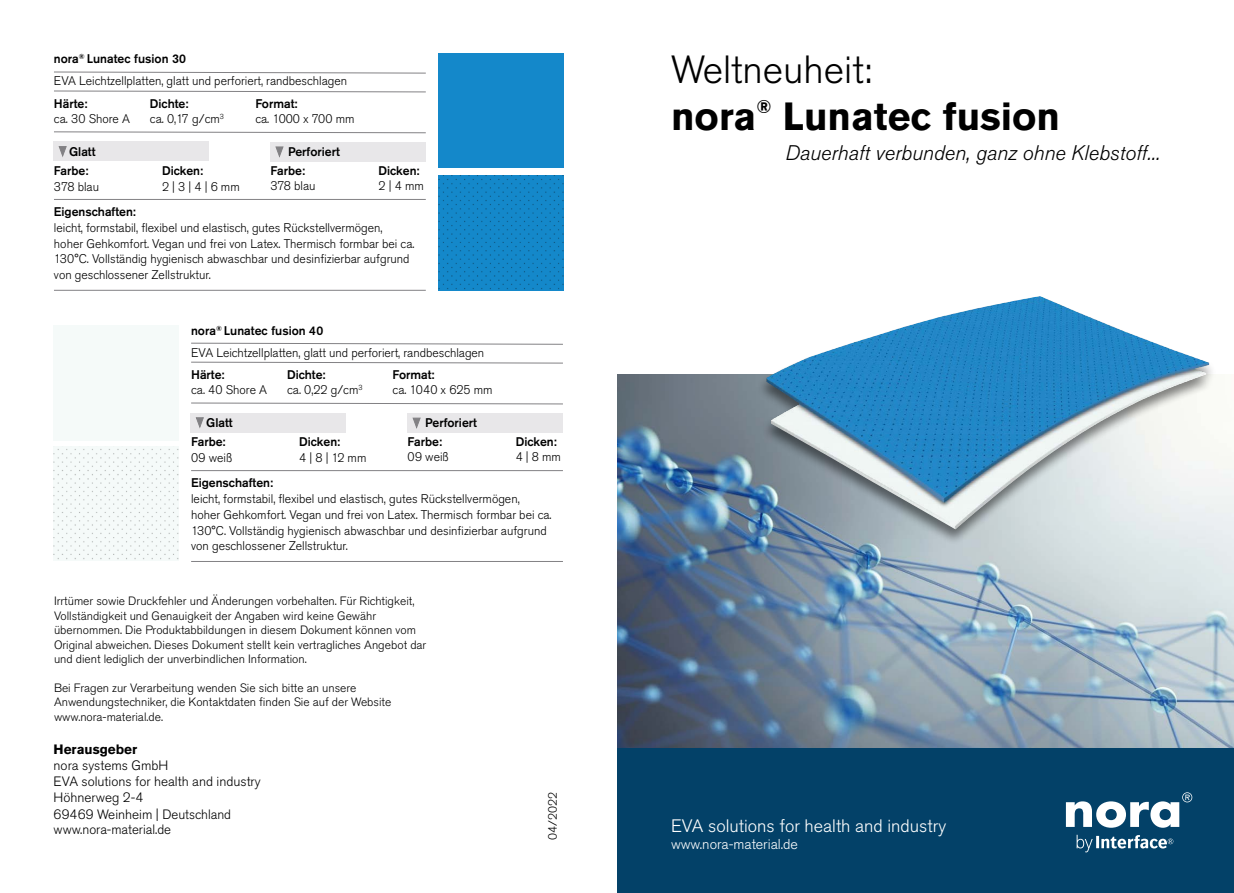
<style>
.page{position:relative;width:1234px;height:893px;background:#fff}
.page>*{position:absolute;margin:0;border:0;box-sizing:border-box;transform-origin:0 0}
.t1{font:700 39px/46.8px "Akzidenz Grotesk Pro";color:#000}
.t2{font:italic 300 21px "Akzidenz Grotesk Pro";color:#000}
.t3{font:300 18px "Akzidenz Grotesk Pro";color:#fff}
.t4{font:300 14.25px "Akzidenz Grotesk Pro";color:#fff}
.t5{font:300 13.5px/16px "Akzidenz Grotesk Pro";color:#000}
.t6{font:700 13.5px "Akzidenz Grotesk Pro";color:#000}
.t7{font:300 12.45px/15.8px "Akzidenz Grotesk Pro";color:#000}
.t8{font:500 12.45px "Akzidenz Grotesk Pro";color:#000}
.t9{font:300 12px/14.4px "Akzidenz Grotesk Pro";color:#000}
.s1{font-weight:500}
.s2{font-weight:300}
</style>
<div class="page">
<img style="left:617px;top:375px;width:616px;height:373px">
<div style="left:617px;top:748px;width:616px;height:145px;background:#034168"></div>
<svg style="left:1065px;top:792px;width:126px;height:36px"></svg>
<svg style="left:1076px;top:835px;width:96px;height:17px"></svg>
<div style="left:438px;top:53px;width:125px;height:115px;background:#1488ca"></div>
<img style="left:438px;top:176px;width:125px;height:115px">
<div style="left:270px;top:142px;width:155px;height:20px;background:#e8e7e9"></div>
<div style="left:54px;top:142px;width:155px;height:19px;background:#e8e7e9"></div>
<svg style="left:54px;top:71px;width:372px;height:3px"></svg>
<svg style="left:54px;top:91px;width:372px;height:1px"></svg>
<svg style="left:54px;top:131px;width:372px;height:2px"></svg>
<svg style="left:58px;top:146px;width:9px;height:11px"></svg>
<hr style="left:54px;top:199px;width:371px;height:1px;background:#828184">
<svg style="left:275px;top:146px;width:9px;height:12px"></svg>
<div style="left:757px;top:296px;width:459px;height:250px;background:#000;opacity:.49"></div>
<img style="left:766px;top:296px;width:442px;height:233px">
<hr style="left:54px;top:290px;width:371px;height:1px;background:#828184">
<div style="left:407px;top:413px;width:156px;height:20px;background:#e8e7e9"></div>
<div style="left:191px;top:413px;width:155px;height:19px;background:#e8e7e9"></div>
<svg style="left:191px;top:342px;width:372px;height:3px"></svg>
<svg style="left:191px;top:362px;width:372px;height:2px"></svg>
<svg style="left:191px;top:403px;width:372px;height:1px"></svg>
<svg style="left:195px;top:417px;width:9px;height:12px"></svg>
<hr style="left:191px;top:470px;width:372px;height:1px;background:#828184">
<svg style="left:412px;top:417px;width:9px;height:12px"></svg>
<hr style="left:191px;top:561px;width:372px;height:1px;background:#828184">
<img style="left:54px;top:448px;width:124px;height:112px">
<p class="t7" style="left:54px;top:48px;width:294px;line-height:21.9px"><span class="s1">nora</span><sup>®</sup> <span class="s1">Lunatec fusion 30<br></span>EVA Leichtzellplatten, glatt und perforiert, randbeschlagen</p>
<p class="t8" style="left:54px;top:95px;width:35px">Härte:</p>
<p class="t7" style="left:54px;top:111px;width:78px">ca. 30 Shore A</p>
<p class="t7" style="left:150px;top:95px;width:76px"><span class="s1">Dichte:<br></span>ca. 0,17 g/cm<sup>3</sup></p>
<p class="t8" style="left:255px;top:95px;width:44px">Format:</p>
<p class="t7" style="left:255px;top:111px;width:101px">ca. 1000 x 700 mm</p>
<p class="t8" style="left:69px;top:143px;width:28px">Glatt</p>
<p class="t8" style="left:288px;top:144px;width:53px">Perforiert</p>
<p class="t8" style="left:54px;top:163px;width:36px">Farbe:</p>
<p class="t8" style="left:162px;top:163px;width:43px">Dicken:</p>
<p class="t7" style="left:54px;top:179px;width:47px">378 blau</p>
<p class="t7" style="left:162px;top:179px;width:79px">2 | 3 | 4 | 6 mm</p>
<p class="t8" style="left:270px;top:163px;width:36px">Farbe:</p>
<p class="t8" style="left:378px;top:163px;width:43px">Dicken:</p>
<p class="t7" style="left:270px;top:178px;width:47px">378 blau</p>
<p class="t7" style="left:378px;top:178px;width:47px">2 | 4 mm</p>
<p class="t8" style="left:54px;top:204px;width:83px">Eigenschaften:</p>
<p class="t7" style="left:54px;top:220px;width:362px">leicht, formstabil, flexibel und elastisch, gutes Rückstellvermögen, hoher Gehkomfort. Vegan und frei von Latex. Thermisch formbar bei ca.<br>130°C. Vollständig hygienisch abwaschbar und desinfizierbar aufgrund von geschlossener Zellstruktur.</p>
<p class="t7" style="left:191px;top:319px;width:294px;line-height:21.9px"><span class="s1">nora</span><sup>®</sup> <span class="s1">Lunatec fusion 40<br></span>EVA Leichtzellplatten, glatt und perforiert, randbeschlagen</p>
<p class="t8" style="left:191px;top:366px;width:35px">Härte:</p>
<p class="t7" style="left:191px;top:382px;width:78px">ca. 40 Shore A</p>
<p class="t7" style="left:287px;top:366px;width:77px"><span class="s1">Dichte:<br></span>ca. 0,22 g/cm<sup>3</sup></p>
<p class="t8" style="left:392px;top:366px;width:44px">Format:</p>
<p class="t7" style="left:392px;top:382px;width:102px">ca. 1040 x 625 mm</p>
<p class="t8" style="left:206px;top:414px;width:28px">Glatt</p>
<p class="t8" style="left:425px;top:415px;width:53px">Perforiert</p>
<p class="t8" style="left:191px;top:434px;width:36px">Farbe:</p>
<p class="t8" style="left:299px;top:434px;width:43px">Dicken:</p>
<p class="t7" style="left:191px;top:450px;width:42px">09 weiß</p>
<p class="t7" style="left:299px;top:450px;width:69px">4 | 8 | 12 mm</p>
<p class="t8" style="left:407px;top:434px;width:36px">Farbe:</p>
<p class="t8" style="left:515px;top:434px;width:43px">Dicken:</p>
<p class="t7" style="left:407px;top:449px;width:42px">09 weiß</p>
<p class="t7" style="left:515px;top:449px;width:47px">4 | 8 mm</p>
<p class="t8" style="left:191px;top:475px;width:83px">Eigenschaften:</p>
<p class="t7" style="left:191px;top:491px;width:362px">leicht, formstabil, flexibel und elastisch, gutes Rückstellvermögen, hoher Gehkomfort. Vegan und frei von Latex. Thermisch formbar bei ca.<br>130°C. Vollständig hygienisch abwaschbar und desinfizierbar aufgrund von geschlossener Zellstruktur.</p>
<p class="t9" style="left:54px;top:594px;width:374px">Irrtümer sowie Druckfehler und Änderungen vorbehalten. Für Richtigkeit, Vollständigkeit und Genauigkeit der Angaben wird keine Gewähr übernommen. Die Produktabbildungen in diesem Dokument können vom Original abweichen. Dieses Dokument stellt kein vertragliches Angebot dar und dient lediglich der unverbindlichen Information.</p>
<p class="t9" style="left:54px;top:680px;width:339px">Bei Fragen zur Verarbeitung wenden Sie sich bitte an unsere<br>Anwendungstechniker, die Kontaktdaten finden Sie auf der Website www.nora-material.de.</p>
<p class="t6" style="left:54px;top:740px;width:85px">Herausgeber</p>
<p class="t5" style="left:54px;top:757px;width:209px">nora systems GmbH<br>EVA solutions for health and industry<br>Höhnerweg 2-4<br>69469 Weinheim | Deutschland www.nora-material.de</p>
<p class="t9" style="left:545px;top:840px;width:49px;rotate:-90deg">04/2022</p>
<h1 class="t1" style="left:671px;top:45px;width:390px"><span class="s2">Weltneuheit:<br></span>nora<sup>®</sup> Lunatec fusion</h1>
<h2 class="t2" style="left:785px;top:139px;width:376px">Dauerhaft verbunden, ganz ohne Klebstoff...</h2>
<h3 class="t3" style="left:671px;top:814px;width:277px">EVA solutions for health and industry</h3>
<p class="t4" style="left:671px;top:835px;width:128px">www.nora-material.de</p>
</div>
